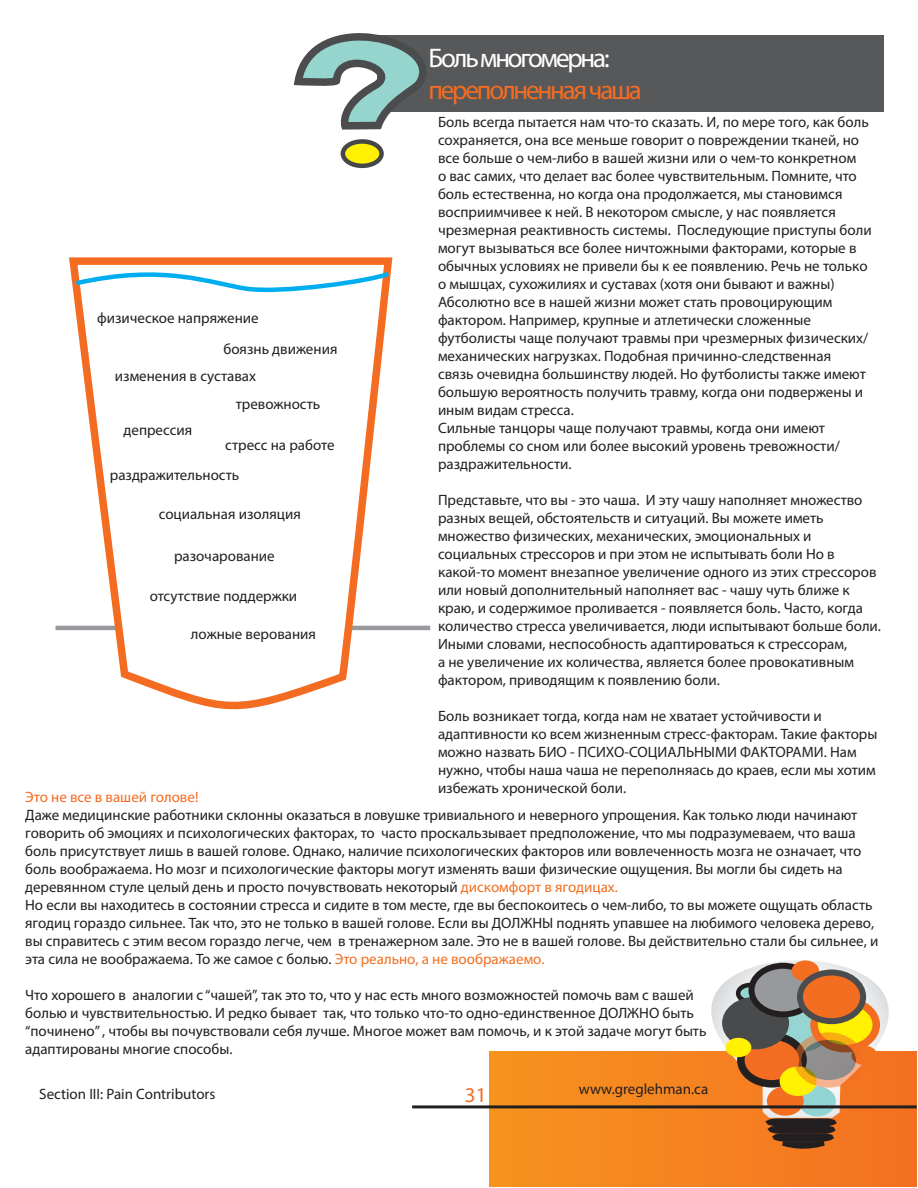
<style>
.page{position:relative;width:918px;height:1188px;background:#fff}
.page>*{position:absolute;margin:0;border:0;box-sizing:border-box;transform-origin:0 0}
.heading_4{font:27px "Myriad Pro";letter-spacing:-.08em;color:#f36c21}
.heading_4-2{font:27px "Myriad Pro";letter-spacing:-.08em;color:#fff}
.t1{font:21px "Myriad Pro";color:#f36c21}
.t2{font:15px/18px "Myriad Pro";color:#231f20}
.t3{font:15px "Myriad Pro";color:#f36c21}
.s1{color:#f36e21}
</style>
<div class="page">
<div style="left:377px;top:35px;width:506px;height:77px;background:#57585a"></div>
<div style="left:490px;top:1051px;width:427px;height:136px;background:linear-gradient(to right,#f6941e,#f37022)"></div>
<svg style="left:560px;top:960px;width:357px;height:158px"></svg>
<svg style="left:738px;top:985px;width:23px;height:16px"></svg>
<div style="left:736px;top:983px;width:27px;height:21px;border:4px solid #231f20;border-radius:50%"></div>
<div style="left:775px;top:1006px;width:55px;height:46px;background:#96d5d2;border-radius:50%"></div>
<svg style="left:761px;top:1116px;width:81px;height:34px;background:#734729"></svg>
<div style="left:741px;top:1036px;width:62px;height:48px;background:#f36c21;border-radius:50%"></div>
<div style="left:737px;top:1032px;width:70px;height:56px;border:8px solid #231f20;border-radius:50%"></div>
<div style="left:799px;top:1087px;width:36px;height:29px;background:#92d4d3;border-radius:50%"></div>
<div style="left:798px;top:1086px;width:38px;height:30px;border:2px solid #92d4d1;border-radius:50%"></div>
<div style="left:767px;top:1086px;width:37px;height:30px;background:#f36e21;border-radius:50%"></div>
<div style="left:780px;top:1067px;width:37px;height:29px;background:#fff101;border-radius:50%"></div>
<svg style="left:814px;top:1001px;width:62px;height:48px"></svg>
<div style="left:810px;top:997px;width:70px;height:55px;border:8px solid #f36c21;border-radius:50%"></div>
<div style="left:722px;top:997px;width:67px;height:52px;background:#494a4b;border-radius:50%"></div>
<div style="left:751px;top:966px;width:64px;height:48px;background:#97999c;border-radius:50%"></div>
<div style="left:748px;top:963px;width:70px;height:54px;border:6px solid #231f20;border-radius:50%"></div>
<div style="left:851px;top:1046px;width:26px;height:19px;background:#f47321;border-radius:50%"></div>
<div style="left:726px;top:1038px;width:25px;height:19px;background:#fff101;border-radius:50%"></div>
<div style="left:794px;top:963px;width:23px;height:16px;background:#f36e21;border-radius:50%"></div>
<div style="left:792px;top:960px;width:27px;height:21px;border:4px solid #f36e21;border-radius:50%"></div>
<svg style="left:798px;top:1036px;width:62px;height:48px;background:#94826e"></svg>
<div style="left:794px;top:1032px;width:69px;height:56px;border:8px solid #f36c21;border-radius:50%"></div>
<div style="left:800px;top:973px;width:63px;height:48px;background:#f36e21;border-radius:50%"></div>
<div style="left:797px;top:970px;width:69px;height:54px;border:6px solid #4b4c4d;border-radius:50%"></div>
<hr style="left:412px;top:1105px;width:505px;height:3px;background:#231f20">
<svg style="left:293px;top:33px;width:133px;height:97px"></svg>
<svg style="left:343px;top:141px;width:39px;height:25px"></svg>
<div style="left:341px;top:139px;width:43px;height:29px;border:4px solid #464748;border-radius:50%"></div>
<hr style="left:56px;top:626px;width:374px;height:4px;background:#97999c">
<svg style="left:66px;top:257px;width:330px;height:453px"></svg>
<svg style="left:71px;top:263px;width:323px;height:36px"></svg>
<p class="heading_4-2" style="left:429px;top:41px;width:183px">Боль многомерна:</p>
<p class="heading_4" style="left:429px;top:73px;width:215px">переполненная чаша</p>
<p class="t2" style="left:438px;top:113px;width:435px">Боль всегда пытается нам что-то сказать. И, по мере того, как боль сохраняется, она все меньше говорит о повреждении тканей, но все больше о чем-либо в вашей жизни или о чем-то конкретном<br>о вас самих, что делает вас более чувствительным. Помните, что боль естественна, но когда она продолжается, мы становимся восприимчивее к ней. В некотором смысле, у нас появляется чрезмерная реактивность системы. Последующие приступы боли могут вызываться все более ничтожными факторами, которые в обычных условиях не привели бы к ее появлению. Речь не только о мышцах, сухожилиях и суставах (хотя они бывают и важны)<br>Абсолютно все в нашей жизни может стать провоцирующим фактором. Например, крупные и атлетически сложенные футболисты чаще получают травмы при чрезмерных физических/ механических нагрузках. Подобная причинно-следственная<br>связь очевидна большинству людей. Но футболисты также имеют большую вероятность получить травму, когда они подвержены и иным видам стресса.</p>
<p class="t2" style="left:438px;top:419px;width:403px">Сильные танцоры чаще получают травмы, когда они имеют проблемы со сном или более высокий уровень тревожности/ раздражительности.</p>
<p class="t2" style="left:438px;top:491px;width:445px">Представьте, что вы - это чаша. И эту чашу наполняет множество разных вещей, обстоятельств и ситуаций. Вы можете иметь множество физических, механических, эмоциональных и социальных стрессоров и при этом не испытывать боли Но в какой-то момент внезапное увеличение одного из этих стрессоров или новый дополнительный наполняет вас - чашу чуть ближе к краю, и содержимое проливается - появляется боль. Часто, когда количество стресса увеличивается, люди испытывают больше боли.<br>Иными словами, неспособность адаптироваться к стрессорам,<br>а не увеличение их количества, является более провокативным фактором, приводящим к появлению боли.</p>
<p class="t2" style="left:438px;top:707px;width:441px">Боль возникает тогда, когда нам не хватает устойчивости и адаптивности ко всем жизненным стресс-факторам. Такие факторы можно назвать БИО - ПСИХО-СОЦИАЛЬНЫМИ ФАКТОРАМИ. Нам нужно, чтобы наша чаша не переполняась до краев, если мы хотим избежать хронической боли.</p>
<p class="t2" style="left:97px;top:309px;width:163px">физическое напряжение</p>
<p class="t2" style="left:223px;top:340px;width:116px">боязнь движения</p>
<p class="t2" style="left:115px;top:367px;width:143px">изменения в суставах</p>
<p class="t2" style="left:236px;top:395px;width:86px">тревожность</p>
<p class="t2" style="left:124px;top:420px;width:70px">депрессия</p>
<p class="t2" style="left:225px;top:435px;width:111px">стресс на работе</p>
<p class="t2" style="left:110px;top:466px;width:131px">раздражительность</p>
<p class="t2" style="left:159px;top:505px;width:144px">социальная изоляция</p>
<p class="t2" style="left:174px;top:547px;width:102px">разочарование</p>
<p class="t2" style="left:150px;top:586px;width:149px">отсутствие поддержки</p>
<p class="t2" style="left:191px;top:625px;width:127px">ложные верования</p>
<p class="t3" style="left:25px;top:788px;width:175px">Это не все в вашей голове!</p>
<p class="t2" style="left:25px;top:806px;width:838px">Даже медицинские работники склонны оказаться в ловушке тривиального и неверного упрощения. Как только люди начинают говорить об эмоциях и психологических факторах, то часто проскальзывает предположение, что мы подразумеваем, что ваша боль присутствует лишь в вашей голове. Однако, наличие психологических факторов или вовлеченность мозга не означает, что боль воображаема. Но мозг и психологические факторы могут изменять ваши физические ощущения. Вы могли бы сидеть на деревянном стуле целый день и просто почувствовать некоторый <span class="s1">дискомфорт в ягодицах.</span></p>
<p class="t2" style="left:25px;top:896px;width:855px">Но если вы находитесь в состоянии стресса и сидите в том месте, где вы беспокоитесь о чем-либо, то вы можете ощущать область ягодиц гораздо сильнее. Так что, это не только в вашей голове. Если вы ДОЛЖНЫ поднять упавшее на любимого человека дерево, вы справитесь с этим весом гораздо легче, чем в тренажерном зале. Это не в вашей голове. Вы действительно стали бы сильнее, и эта сила не воображаема. То же самое с болью. <span class="s1">Это реально, а не воображаемо.</span></p>
<p class="t2" style="left:25px;top:986px;width:683px">Что хорошего в аналогии с “чашей”, так это то, что у нас есть много возможностей помочь вам с вашей болью и чувствительностью. И редко бывает так, что только что-то одно-единственное ДОЛЖНО быть “починено” , чтобы вы почувствовали себя лучше. Многое может вам помочь, и к этой задаче могут быть адаптированы многие способы.</p>
<p class="t2" style="left:39px;top:1085px;width:178px">Section III: Pain Contributors</p>
<h2 class="t1" style="left:465px;top:1082px;width:23px">31</h2>
<p class="t2" style="left:579px;top:1080px;width:131px">www.greglehman.ca</p>
</div>
